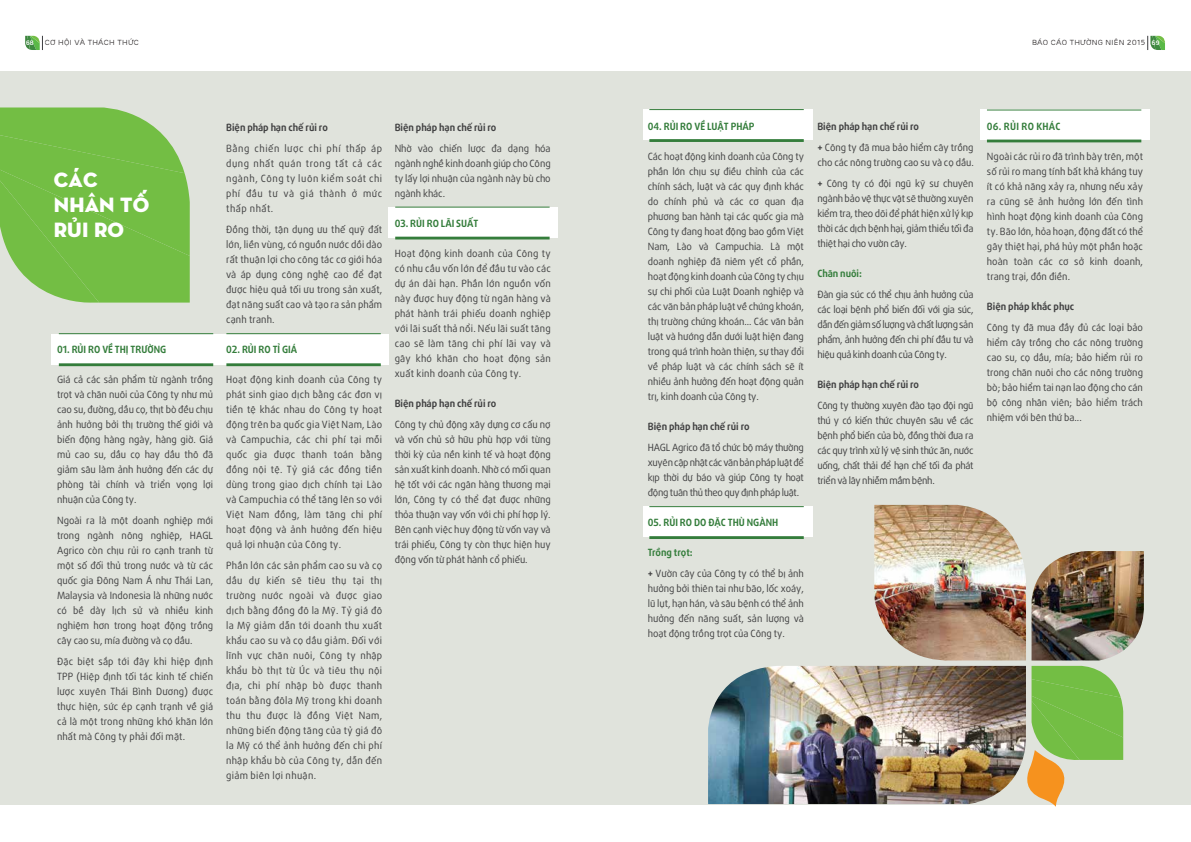
<style>
.page{position:relative;width:1191px;height:842px;background:#fff}
.page>*{position:absolute;margin:0;border:0;box-sizing:border-box;transform-origin:0 0}
.t1{font:21.1px/25.1px "UTM Neutra";letter-spacing:.01em;color:#fff}
.t2{font:10px/15px "UTM Daxline";color:#404041;text-align:justify}
.t3{font:10px/21px "UTM Daxline";letter-spacing:-.025em;color:#404041}
.t4{font:700 10px "UTM Daxline";color:#347d3b}
.t5{font:10px/21px "UTM Daxline";letter-spacing:.055em;color:#404041}
.t6{font:700 10px "UTM Daxline";letter-spacing:.025em;color:#347d3b}
.t7{font:7.4px "UTM Ericsson Capital";letter-spacing:.035em;color:#231f20}
.t8{font:700 6.1px "UTM Neo Sans Intel";color:#fff}
.s1{font-family:"UTM Neo Sans Intel";font-weight:700;font-size:6.1px;color:#fff}
.s2{font-weight:700}
.s3{font-weight:700;color:#347d3b}
</style>
<div class="page">
<div style="left:0;top:71px;width:595px;height:734px;background:#e0e3dc"></div>
<div style="left:595px;top:71px;width:595px;height:734px;background:#e0e3dc"></div>
<img style="left:708px;top:666px;width:317px;height:138px">
<img style="left:1031px;top:551px;width:113px;height:109px">
<svg style="left:1025px;top:666px;width:98px;height:141px"></svg>
<div style="left:219px;top:334px;width:169px;height:30px;background:#fff"></div>
<hr style="left:226px;top:363px;width:155px;height:3px;background:#347d3b">
<hr style="left:226px;top:333px;width:155px;height:1px;background:#347d3b">
<div style="left:51px;top:334px;width:170px;height:30px;background:#fff"></div>
<hr style="left:59px;top:363px;width:154px;height:3px;background:#347d3b">
<hr style="left:59px;top:333px;width:154px;height:1px;background:#347d3b">
<div style="left:643px;top:109px;width:169px;height:31px;background:#fff"></div>
<hr style="left:649px;top:139px;width:154px;height:3px;background:#347d3b">
<hr style="left:649px;top:109px;width:154px;height:1px;background:#347d3b">
<div style="left:643px;top:506px;width:169px;height:31px;background:#fff"></div>
<hr style="left:649px;top:536px;width:154px;height:3px;background:#347d3b">
<hr style="left:649px;top:506px;width:154px;height:1px;background:#347d3b">
<div style="left:980px;top:109px;width:169px;height:31px;background:#fff"></div>
<hr style="left:987px;top:140px;width:154px;height:2px;background:#347d3b">
<hr style="left:987px;top:110px;width:154px;height:1px;background:#347d3b">
<svg style="left:25px;top:36px;width:18px;height:14px"></svg>
<svg style="left:1147px;top:36px;width:18px;height:14px"></svg>
<svg style="left:0;top:107px;width:190px;height:196px;background:#7ec153"></svg>
<img style="left:874px;top:505px;width:152px;height:156px">
<div style="left:388px;top:207px;width:170px;height:31px;background:#fff"></div>
<hr style="left:395px;top:237px;width:154px;height:2px;background:#347d3b">
<hr style="left:395px;top:207px;width:154px;height:1px;background:#347d3b">
<p class="t8" style="left:26px;top:38px;width:9px">68</p>
<p class="t7" style="left:45px;top:37px;width:95px">CƠ HỘI VÀ THÁCH THỨC</p>
<p class="t7" style="left:1032px;top:38px;width:129px">BÁO CÁO THƯỜNG NIÊN 2015 <span class="s1">69</span></p>
<p class="t1" style="left:54px;top:165px;width:97px">CÁC<br>NHÂN TỐ<br>RỦI RO</p>
<p class="t4" style="left:57px;top:342px;width:111px">01. RỦI RO VỀ THỊ TRƯỜNG</p>
<p class="t2" style="left:57px;top:372px;width:158px">Giá cả các sản phẩm từ ngành trồng trọt và chăn nuôi của Công ty như mủ cao su, đường, dầu cọ, thịt bò đều chịu ảnh hưởng bởi thị trường thế giới và biến động hàng ngày, hàng giờ. Giá mủ cao su, dầu cọ hay dầu thô đã giảm sâu làm ảnh hưởng đến các dự phòng tài chính và triển vọng lợi nhuận của Công ty.</p>
<p class="t2" style="left:57px;top:513px;width:158px">Ngoài ra là một doanh nghiệp mới trong ngành nông nghiệp, HAGL Agrico còn chịu rủi ro cạnh tranh từ một số đối thủ trong nước và từ các quốc gia Ðông Nam Á như Thái Lan, Malaysia và Indonesia là những nước có bề dày lịch sử và nhiều kinh nghiệm hơn trong hoạt động trồng cây cao su, mía đường và cọ dầu.</p>
<p class="t2" style="left:57px;top:654px;width:158px">Ðặc biệt sắp tới đây khi hiệp định TPP (Hiệp định tối tác kinh tế chiến lược xuyên Thái Bình Dương) được thực hiện, sức ép cạnh trạnh về giá cả là một trong những khó khăn lớn nhất mà Công ty phải đối mặt.</p>
<p class="t5" style="left:226px;top:116px;width:158px"><span class="s2">Biện pháp hạn chế rủi ro<br></span>Bằng chiến lược chi phí thấp áp</p>
<p class="t2" style="left:226px;top:155px;width:158px">dụng nhất quán trong tất cả các ngành, Công ty luôn kiểm soát chi phí đầu tư và giá thành ở mức thấp nhất.</p>
<p class="t2" style="left:226px;top:221px;width:158px">Ðồng thời, tận dụng ưu thế quỹ đất lớn, liền vùng, có nguồn nước dồi dào rất thuận lợi cho công tác cơ giới hóa và áp dụng công nghệ cao để đạt được hiệu quả tối ưu trong sản xuất, đạt năng suất cao và tạo ra sản phẩm cạnh tranh.</p>
<p class="t4" style="left:226px;top:342px;width:73px">02. RỦI RO TỈ GIÁ</p>
<p class="t2" style="left:226px;top:371px;width:158px">Hoạt động kinh doanh của Công ty phát sinh giao dịch bằng các đơn vị tiền tệ khác nhau do Công ty hoạt động trên ba quốc gia Việt Nam, Lào và Campuchia, các chi phí tại mỗi quốc gia được thanh toán bằng đồng nội tệ. Tỷ giá các đồng tiền dùng trong giao dịch chính tại Lào và Campuchia có thể tăng lên so với Việt Nam đồng, làm tăng chi phí hoạt động và ảnh hưởng đến hiệu quả lợi nhuận của Công ty.</p>
<p class="t2" style="left:226px;top:557px;width:158px">Phần lớn các sản phẩm cao su và cọ dầu dự kiến sẽ tiêu thụ tại thị trường nước ngoài và được giao dịch bằng đồng đô la Mỹ. Tỷ giá đô la Mỹ giảm dẫn tới doanh thu xuất khẩu cao su và cọ dầu giảm. Ðối với lĩnh vực chăn nuôi, Công ty nhập khẩu bò thịt từ Úc và tiêu thụ nội địa, chi phí nhập bò được thanh toán bằng đôla Mỹ trong khi doanh thu thu được là đồng Việt Nam, những biến động tăng của tỷ giá đô la Mỹ có thể ảnh hưởng đến chi phí nhập khẩu bò của Công ty, dẫn đến giảm biên lợi nhuận.</p>
<p class="t2" style="left:395px;top:116px;width:157px;line-height:21px"><span class="s2">Biện pháp hạn chế rủi ro<br></span>Nhờ vào chiến lược đa dạng hóa</p>
<p class="t2" style="left:395px;top:155px;width:158px">ngành nghề kinh doanh giúp cho Công ty lấy lợi nhuận của ngành này bù cho ngành khác.</p>
<p class="t4" style="left:395px;top:216px;width:85px">03. RỦI RO LÃI SUẤT</p>
<p class="t2" style="left:395px;top:245px;width:158px">Hoạt động kinh doanh của Công ty có nhu cầu vốn lớn để đầu tư vào các dự án dài hạn. Phần lớn nguồn vốn này được huy động từ ngân hàng và phát hành trái phiếu doanh nghiệp với lãi suất thả nổi. Nếu lãi suất tăng cao sẽ làm tăng chi phí lãi vay và gây khó khăn cho hoạt động sản xuất kinh doanh của Công ty.</p>
<p class="t2" style="left:395px;top:392px;width:157px;line-height:21px"><span class="s2">Biện pháp hạn chế rủi ro<br></span>Công ty chủ động xây dựng cơ cấu nợ</p>
<p class="t2" style="left:395px;top:431px;width:158px">và vốn chủ sở hữu phù hợp với từng thời kỳ của nền kinh tế và hoạt động sản xuất kinh doanh. Nhờ có mối quan hệ tốt với các ngân hàng thương mại lớn, Công ty có thể đạt được những thỏa thuận vay vốn với chi phí hợp lý.<br>Bên cạnh việc huy động từ vốn vay và trái phiếu, Công ty còn thực hiện huy động vốn từ phát hành cổ phiếu.</p>
<p class="t4" style="left:648px;top:119px;width:108px">04. RỦI RO VỀ LUẬT PHÁP</p>
<p class="t2" style="left:648px;top:148px;width:158px">Các hoạt động kinh doanh của Công ty phần lớn chịu sự điều chỉnh của các chính sách, luật và các quy định khác do chính phủ và các cơ quan địa phương ban hành tại các quốc gia mà Công ty đang hoat động bao gồm Việt Nam, Lào và Campuchia. Là một doanh nghiệp đã niêm yết cổ phần, hoạt động kinh doanh của Công ty chịu sự chi phối của Luật Doanh nghiệp và các văn bản pháp luật về chứng khoán, thị trường chứng khoán... Các văn bản luật và hướng dẫn dưới luật hiện đang trong quá trình hoàn thiện, sự thay đổi về pháp luật và các chính sách sẽ ít nhiều ảnh hưởng đến hoạt động quản trị, kinh doanh của Công ty.</p>
<p class="t3" style="left:648px;top:415px;width:158px"><span class="s2">Biện pháp hạn chế rủi ro<br></span>HAGL Agrico đã tổ chức bộ máy thường</p>
<p class="t2" style="left:648px;top:454px;width:158px">xuyên cập nhật các văn bản pháp luật để kịp thời dự báo và giúp Công ty hoạt động tuân thủ theo quy định pháp luật.</p>
<p class="t4" style="left:648px;top:515px;width:132px">05. RỦI RO DO ÐẶC THÙ NGÀNH</p>
<p class="t2" style="left:648px;top:541px;width:157px;line-height:21px"><span class="s3">Trồng trọt:<br></span><span class="s2">+</span> Vườn cây của Công ty có thể bị ảnh</p>
<p class="t2" style="left:648px;top:580px;width:158px">hưởng bởi thiên tai như bão, lốc xoáy, lũ lụt, hạn hán, và sâu bệnh có thể ảnh hưởng đến năng suất, sản lượng và hoạt động trồng trọt của Công ty.</p>
<p class="t2" style="left:817px;top:116px;width:158px;line-height:21px"><span class="s2">Biện pháp hạn chế rủi ro<br>+</span> Công ty đã mua bảo hiểm cây trồng</p>
<p class="t2" style="left:817px;top:152px;width:158px;line-height:21px">cho các nông trường cao su và cọ dầu. <span class="s2">+</span> Công ty có đội ngũ kỹ sư chuyên</p>
<p class="t2" style="left:817px;top:191px;width:158px">ngành bảo vệ thực vật sẽ thường xuyên kiểm tra, theo dõi để phát hiện xử lý kịp thời các dịch bệnh hại, giảm thiểu tối đa thiệt hại cho vườn cây.</p>
<p class="t3" style="left:817px;top:263px;width:158px"><span class="s3">Chăn nuôi:<br></span>Ðàn gia súc có thể chịu ảnh hưởng của</p>
<p class="t2" style="left:817px;top:302px;width:158px">các loại bệnh phổ biến đối với gia súc, dẫn đến giảm số lượng và chất lượng sản phẩm, ảnh hưởng đến chi phí đầu tư và hiệu quả kinh doanh của Công ty.</p>
<p class="t3" style="left:817px;top:374px;width:158px"><span class="s2">Biện pháp hạn chế rủi ro<br></span>Công ty thường xuyên đào tạo đội ngũ</p>
<p class="t2" style="left:817px;top:413px;width:158px">thú y có kiến thức chuyên sâu về các bệnh phổ biến của bò, đồng thời đưa ra các quy trình xử lý vệ sinh thức ăn, nước uống, chất thải để hạn chế tối đa phát triển và lây nhiễm mầm bệnh.</p>
<p class="t6" style="left:987px;top:119px;width:75px">06. RỦI RO KHÁC</p>
<p class="t2" style="left:987px;top:148px;width:158px">Ngoài các rủi ro đã trình bày trên, một số rủi ro mang tính bất khả kháng tuy ít có khả năng xảy ra, nhưng nếu xảy ra cũng sẽ ảnh hưởng lớn đến tình hình hoạt động kinh doanh của Công ty. Bão lớn, hỏa hoạn, động đất có thể gây thiệt hại, phá hủy một phần hoặc hoàn toàn các cơ sở kinh doanh, trang trại, đồn điền.</p>
<p class="t2" style="left:987px;top:295px;width:158px;line-height:21px"><span class="s2">Biện pháp khắc phục<br></span>Công ty đã mua đầy đủ các loại bảo</p>
<p class="t2" style="left:987px;top:334px;width:158px">hiểm cây trồng cho các nông trường cao su, cọ dầu, mía; bảo hiểm rủi ro trong chăn nuôi cho các nông trường bò; bảo hiểm tai nạn lao động cho cán bộ công nhân viên; bảo hiểm trách nhiệm với bên thứ ba...</p>
</div>
